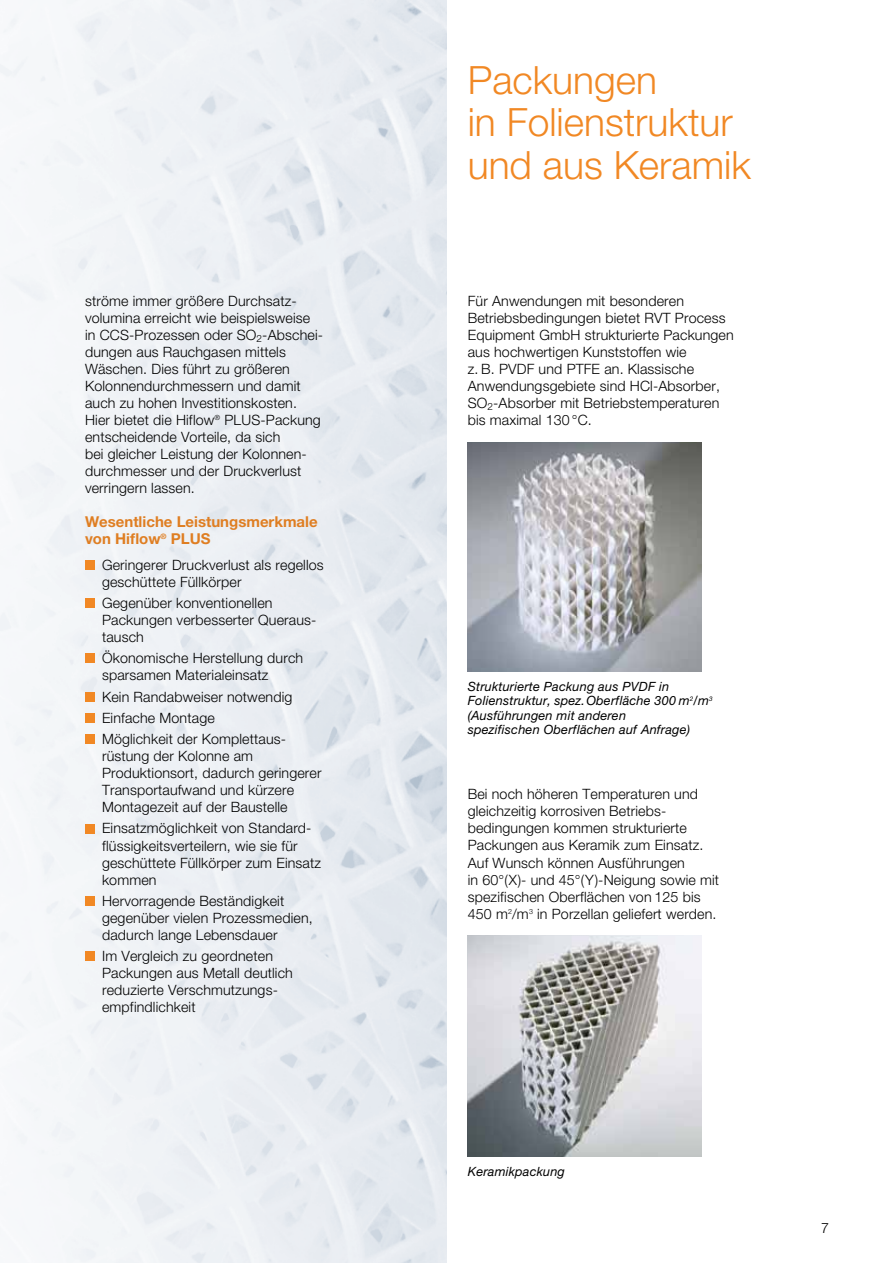
<style>
.page{position:relative;width:893px;height:1263px;background:#fff}
.page>*{position:absolute;margin:0;border:0;box-sizing:border-box;transform-origin:0 0}
.t1{font:300 39px/42.5px "Helvetica Neue";color:#f18824}
.t2{font:700 15px/17px "Helvetica Neue";color:#df7e22}
.t3{font:300 14.25px/17px "Helvetica Neue";letter-spacing:.01em;color:#000}
.t4{font:italic 12.75px/14.2px "Helvetica Neue";letter-spacing:.015em;color:#000}
</style>
<div class="page">
<img style="left:0;top:0;width:446px;height:1263px">
<img style="left:468px;top:442px;width:234px;height:230px">
<div style="left:85px;top:560px;width:10px;height:10px;background:#f18824"></div>
<div style="left:85px;top:598px;width:10px;height:10px;background:#f18824"></div>
<div style="left:85px;top:653px;width:10px;height:10px;background:#f18824"></div>
<div style="left:85px;top:692px;width:10px;height:10px;background:#f18824"></div>
<div style="left:85px;top:713px;width:10px;height:10px;background:#f18824"></div>
<div style="left:85px;top:734px;width:10px;height:10px;background:#f18824"></div>
<div style="left:85px;top:824px;width:10px;height:9px;background:#f18824"></div>
<div style="left:85px;top:896px;width:10px;height:10px;background:#f18824"></div>
<div style="left:85px;top:951px;width:10px;height:10px;background:#f18824"></div>
<img style="left:468px;top:935px;width:234px;height:222px">
<p class="t3" style="left:85px;top:292px;width:239px">ströme immer größere Durchsatz&shy;volumina erreicht wie beispielsweise in CCS-Prozessen oder SO<sub>2</sub>-Abschei&shy;dungen aus Rauchgasen mittels Wäschen. Dies führt zu größeren Kolonnendurchmessern und damit auch zu hohen Investitionskosten.<br>Hier bietet die Hiflow<sup>®</sup> PLUS-Packung entscheidende Vorteile, da sich<br>bei gleicher Leistung der Kolonnen&shy;durchmesser und der Druckverlust verringern lassen.</p>
<p class="t2" style="left:85px;top:513px;width:234px">Wesentliche Leistungsmerkmale von Hiflow<sup>®</sup> PLUS</p>
<p class="t3" style="left:102px;top:556px;width:223px">Geringerer Druckverlust als regellos geschüttete Füllkörper</p>
<p class="t3" style="left:102px;top:594px;width:216px">Gegenüber konventionellen<br>Packungen verbesserter Queraus&shy;tausch</p>
<p class="t3" style="left:102px;top:649px;width:203px">Ökonomische Herstellung durch sparsamen Materialeinsatz</p>
<p class="t3" style="left:102px;top:686px;width:192px;line-height:21.3px">Kein Randabweiser notwendig<br>Einfache Montage<br>Möglichkeit der Komplettaus-</p>
<p class="t3" style="left:102px;top:747px;width:221px">rüstung der Kolonne am<br>Produktionsort, dadurch geringerer<br>Transportaufwand und kürzere<br>Montagezeit auf der Baustelle</p>
<p class="t3" style="left:102px;top:820px;width:221px">Einsatzmöglichkeit von Standard&shy;flüssigkeitsverteilern, wie sie für geschüttete Füllkörper zum Einsatz kommen</p>
<p class="t3" style="left:102px;top:892px;width:212px">Hervorragende Beständigkeit gegenüber vielen Prozessmedien, dadurch lange Lebensdauer</p>
<p class="t3" style="left:102px;top:947px;width:192px">Im Vergleich zu geordneten<br>Packungen aus Metall deutlich reduzierte Verschmutzungs&shy;empfindlichkeit</p>
<h1 class="t1" style="left:468px;top:58px;width:285px">Packungen<br>in Folienstruktur und aus Keramik</h1>
<p class="t3" style="left:468px;top:292px;width:268px">Für Anwendungen mit besonderen Betriebsbedingungen bietet RVT Process Equipment GmbH strukturierte Packungen aus hochwertigen Kunststoffen wie<br>z. B. PVDF und PTFE an. Klassische Anwendungsgebiete sind HCl-Absorber, SO<sub>2</sub>-Absorber mit Betriebstemperaturen bis maximal 130 °C.</p>
<p class="t4" style="left:468px;top:679px;width:246px">Strukturierte Packung aus PVDF in Folienstruktur, spez. Oberfläche 300 m<sup>2</sup>/m<sup>3 </sup>(Ausführungen mit anderen<br>spezifischen Oberflächen auf Anfrage)</p>
<p class="t3" style="left:468px;top:786px;width:253px">Bei noch höheren Temperaturen und gleichzeitig korrosiven Betriebs&shy;bedingungen kommen strukturierte Packungen aus Keramik zum Einsatz.<br>Auf Wunsch können Ausführungen<br>in 60°(X)- und 45°(Y)-Neigung sowie mit spezifischen Oberflächen von 125 bis 450 m<sup>2</sup>/m<sup>3</sup> in Porzellan geliefert werden.</p>
<p class="t4" style="left:468px;top:1164px;width:99px">Keramikpackung</p>
<p class="t3" style="left:821px;top:1219px;width:9px">7</p>
</div>
